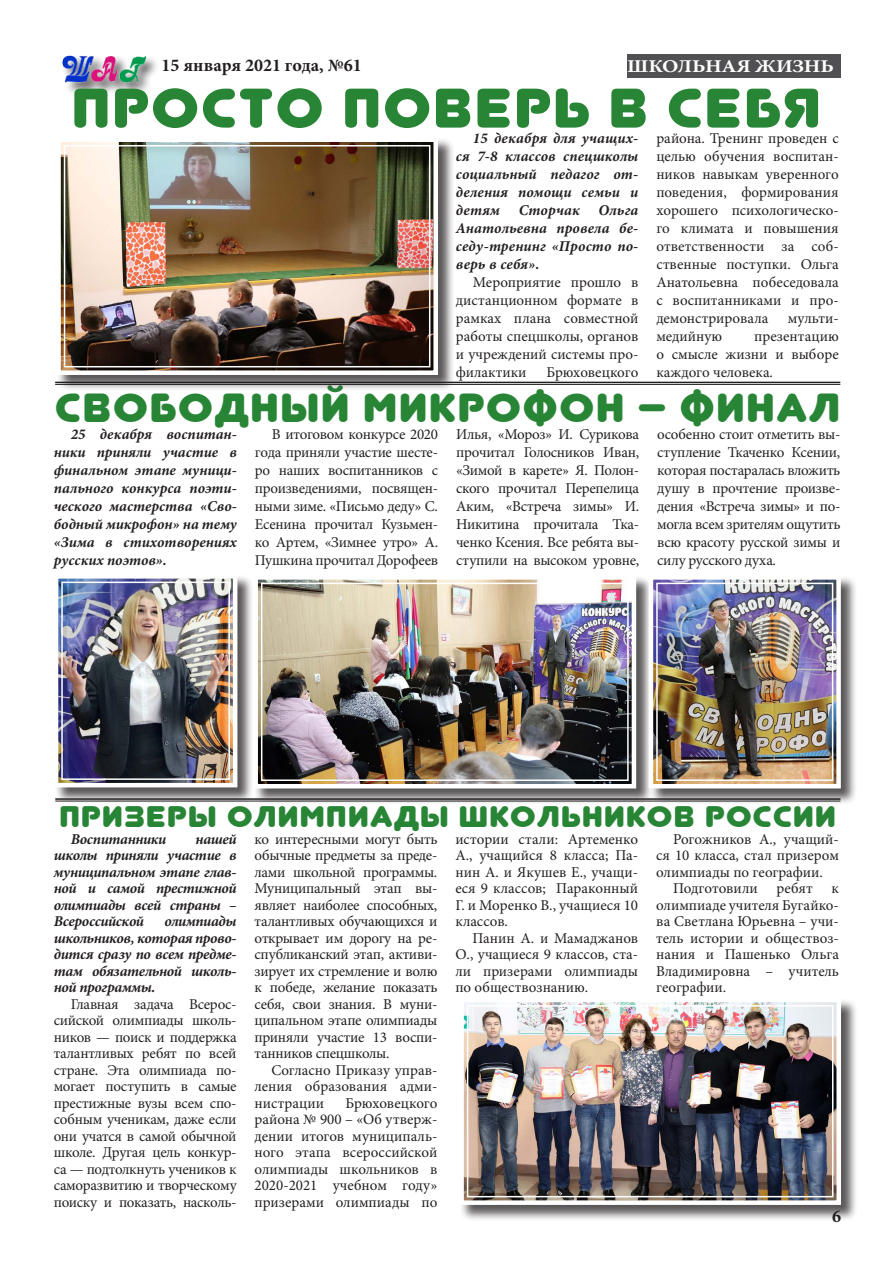
<style>
.page{position:relative;width:893px;height:1263px;background:#fff}
.page>*{position:absolute;margin:0;border:0;box-sizing:border-box;transform-origin:0 0}
.t1{font:55.35px "Junegull";letter-spacing:.04em;color:#288536;scale:1.11 1}
.t2{font:40.5px "Junegull";letter-spacing:.04em;color:#288536;scale:1.11 1}
.t3{font:29.7px "Junegull";letter-spacing:.04em;color:#288536;scale:1.11 1}
.t4{font:700 18px "Minion Pro";color:#231f20}
.t5{font:700 18px "Minion Pro";letter-spacing:-.01em;color:#fff;scale:1.19 1}
.t6{font:15px/16.5px "Minion Pro";color:#231f20;text-align:justify}
.t7{font:italic 700 15px/18px "Minion Pro";letter-spacing:-.01em;color:#231f20;text-align:justify}
</style>
<div class="page">
<div style="left:627px;top:54px;width:213px;height:23px;background:#505052"></div>
<div style="left:61px;top:54px;width:98px;height:43px;background:#231f20;opacity:.75"></div>
<img style="left:61px;top:54px;width:88px;height:30px">
<hr style="left:55px;top:382px;width:785px;height:1px;background:#231f20">
<hr style="left:55px;top:384px;width:785px;height:1px;background:#231f20">
<div style="left:57px;top:138px;width:398px;height:254px;background:#231f20;opacity:.75"></div>
<img style="left:57px;top:138px;width:383px;height:239px">
<div style="left:64px;top:145px;width:366px;height:222px;border:2px solid #fff"></div>
<div style="left:54px;top:574px;width:200px;height:230px;background:#231f20;opacity:.75"></div>
<img style="left:54px;top:574px;width:186px;height:216px">
<div style="left:61px;top:582px;width:169px;height:198px;border:2px solid #fff"></div>
<div style="left:254px;top:575px;width:399px;height:230px;background:#231f20;opacity:.75"></div>
<img style="left:251px;top:574px;width:387px;height:217px">
<div style="left:261px;top:583px;width:368px;height:198px;border:2px solid #fff"></div>
<div style="left:649px;top:575px;width:208px;height:230px;background:#231f20;opacity:.75"></div>
<img style="left:646px;top:575px;width:197px;height:216px">
<div style="left:656px;top:583px;width:177px;height:198px;border:2px solid #fff"></div>
<div style="left:460px;top:998px;width:398px;height:223px;background:#231f20;opacity:.75"></div>
<img style="left:460px;top:998px;width:383px;height:209px">
<div style="left:467px;top:1005px;width:366px;height:192px;border:2px solid #fff"></div>
<p class="t4" style="left:162px;top:52px;width:202px">15 января 2021 года, №61</p>
<p class="t5" style="left:627px;top:53px;width:175px">Школьная жизнь</p>
<h1 class="t1" style="left:72px;top:75px;width:676px">Просто поверь в себя</h1>
<p class="t7" style="left:456px;top:129px;width:184px;text-indent:17px">15 декабря для учащих&shy;ся 7-8 классов спецшколы социальный педагог от&shy;деления помощи семьи и детям Сторчак Ольга Анатольевна провела бе&shy;седу-тренинг «Просто по&shy;верь в себя».</p>
<p class="t6" style="left:456px;top:273px;width:184px;line-height:18px;text-indent:17px">Мероприятие прошло в дистанционном формате в рамках плана совместной работы спецшколы, органов и учреждений системы про&shy;филактики</p>
<p class="t6" style="left:547px;top:364px;width:93px">Брюховецкого</p>
<p class="t6" style="left:656px;top:129px;width:184px;line-height:18px">района. Тренинг проведен с целью обучения воспитан&shy;ников навыкам уверенного поведения, формирования хорошего психологическо&shy;го климата и повышения ответственности за соб&shy;ственные поступки. Ольга Анатольевна побеседовала с воспитанниками и про&shy;демонстрировала</p>
<p class="t6" style="left:788px;top:310px;width:52px">мульти-</p>
<p class="t6" style="left:656px;top:328px;width:67px">медийную</p>
<p class="t6" style="left:656px;top:327px;width:184px;line-height:18px;text-indent:98px">презентацию о смысле жизни и выборе каждого человека.</p>
<h2 class="t2" style="left:55px;top:383px;width:709px">Свободный микрофон – финал</h2>
<p class="t7" style="left:54px;top:424px;width:185px;text-indent:17px">25 декабря воспитан&shy;ники приняли участие в финальном этапе муници&shy;пального конкурса поэти&shy;ческого мастерства «Сво&shy;бодный микрофон» на тему «Зима в стихотворениях русских поэтов».</p>
<p class="t6" style="left:255px;top:425px;width:185px;line-height:18px;text-indent:17px">В итоговом конкурсе 2020 года приняли участие шесте&shy;ро наших воспитанников с произведениями, посвящен&shy;ными зиме. «Письмо деду» С.<br>Есенина прочитал Кузьмен&shy;ко Артем, «Зимнее утро» А.<br>Пушкина прочитал Дорофеев</p>
<p class="t6" style="left:456px;top:425px;width:185px;line-height:18px">Илья, «Мороз» И. Сурикова прочитал Голосников Иван, «Зимой в карете» Я. Полон&shy;ского прочитал Перепелица Аким, «Встреча зимы» И.<br>Никитина прочитала Тка&shy;ченко Ксения. Все ребята вы&shy;ступили на высоком уровне,</p>
<p class="t6" style="left:657px;top:425px;width:185px;line-height:18px">особенно стоит отметить вы&shy;ступление Ткаченко Ксении, которая постаралась вложить душу в прочтение произве&shy;дения «Встреча зимы» и по&shy;могла всем зрителям ощутить всю красоту русской зимы и силу русского духа.</p>
<h3 class="t3" style="left:60px;top:798px;width:701px">Призеры олимпиады школьников России</h3>
<p class="t7" style="left:71px;top:830px;width:97px">Воспитанники</p>
<p class="t6" style="left:255px;top:831px;width:184px">ко интересными могут быть обычные предметы за преде&shy;лами школьной программы.<br>Муниципальный этап вы&shy;являет наиболее способных, талантливых обучающихся и открывает им дорогу на ре&shy;спубликанский этап, активи&shy;зирует их стремление и волю к победе, желание показать себя, свои знания. В муни&shy;ципальном этапе олимпиады приняли участие 13 воспи&shy;танников спецшколы.</p>
<p class="t6" style="left:255px;top:1062px;width:184px;text-indent:17px">Согласно Приказу управ&shy;ления образования адми&shy;нистрации</p>
<p class="t6" style="left:455px;top:831px;width:184px">истории стали: Артеменко А., учащийся 8 класса; Па&shy;нин А. и Якушев Е., учащи&shy;еся 9 классов; Параконный Г. и Моренко В., учащиеся 10 классов.</p>
<p class="t6" style="left:455px;top:930px;width:184px;text-indent:17px">Панин А. и Мамаджанов О., учащиеся 9 классов, ста&shy;ли призерами олимпиады по обществознанию.</p>
<p class="t6" style="left:673px;top:831px;width:167px">Рогожников А., учащий-</p>
<p class="t6" style="left:656px;top:847px;width:184px">ся 10 класса, стал призером</p>
<p class="t6" style="left:656px;top:864px;width:168px">олимпиады по географии.</p>
<p class="t6" style="left:673px;top:880px;width:86px">Подготовили</p>
<p class="t6" style="left:776px;top:880px;width:38px">ребят</p>
<p class="t7" style="left:54px;top:830px;width:184px;line-height:16.5px;text-indent:142px">нашей школы приняли участие в муниципальном этапе глав&shy;ной и самой престижной олимпиады всей страны – Всероссийской</p>
<p class="t6" style="left:656px;top:880px;width:184px;text-indent:175px">к олимпиаде учителя Бугайко&shy;ва Светлана Юрьевна – учи&shy;тель истории и обществоз&shy;нания и Пашенько Ольга Владимировна – учитель географии.</p>
<p class="t7" style="left:54px;top:913px;width:184px;line-height:16.5px;text-indent:111px">олимпиады школьников, которая прово&shy;дится сразу по всем предме&shy;там обязательной школь&shy;ной программы.</p>
<p class="t6" style="left:54px;top:996px;width:184px;text-indent:17px">Главная задача Всерос&shy;сийской олимпиады школь&shy;ников — поиск и поддержка талантливых ребят по всей стране. Эта олимпиада по&shy;могает поступить в самые престижные вузы всем спо&shy;собным ученикам, даже если они учатся в самой обычной школе. Другая цель конкур&shy;са — подтолкнуть учеников к саморазвитию и творческому поиску и показать, насколь-</p>
<p class="t6" style="left:255px;top:1095px;width:184px;text-indent:91px">Брюховецкого района № 900 – «Об утверж&shy;дении итогов муниципаль&shy;ного этапа всероссийской олимпиады школьников в 2020-2021 учебном году» призерами олимпиады по</p>
<p class="t4" style="left:832px;top:1203px;width:10px">6</p>
</div>
